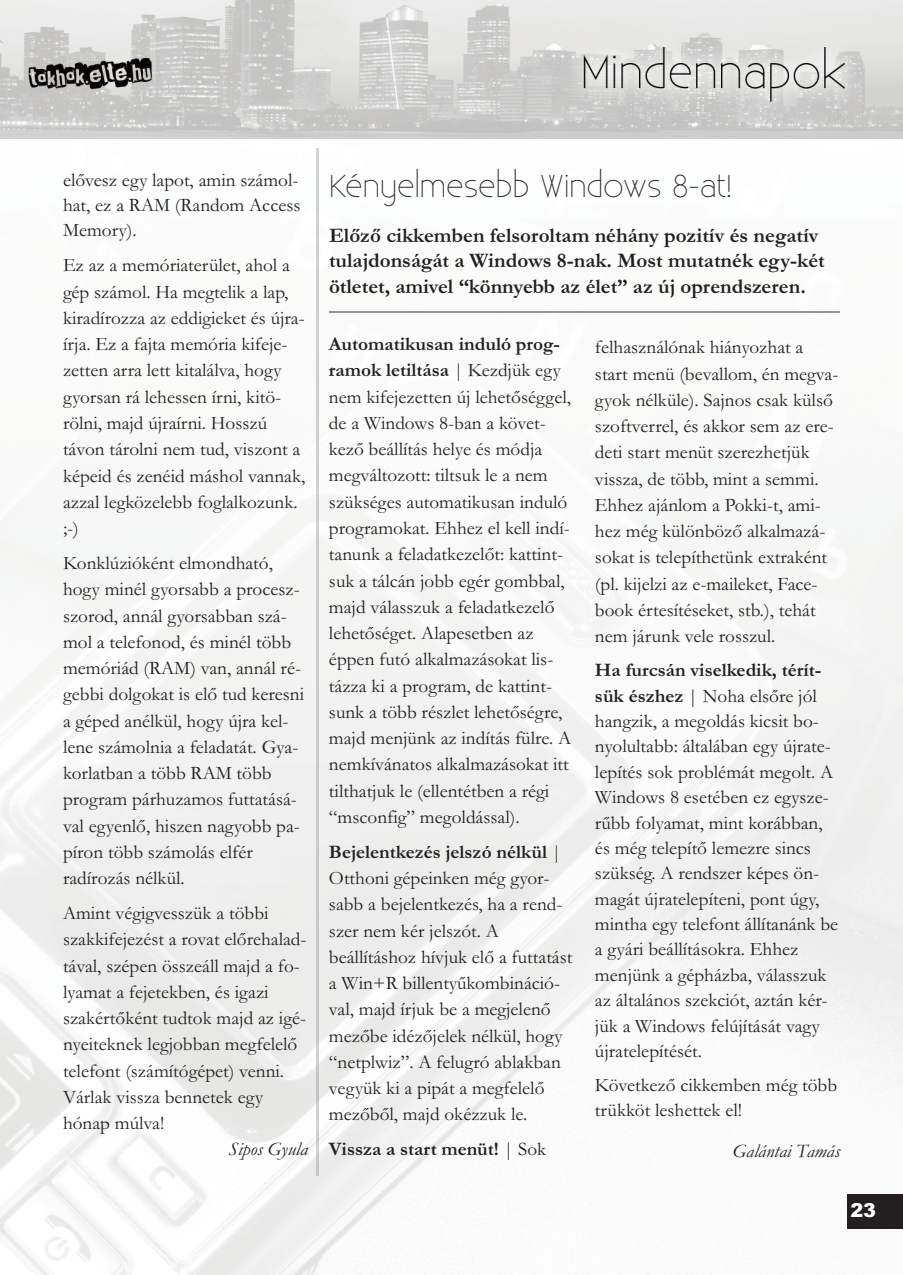
<style>
.page{position:relative;width:903px;height:1275px;background:#fff}
.page>*{position:absolute;margin:0;border:0;box-sizing:border-box;transform-origin:0 0}
.t1{font:300 31.5px "Existence";color:#231f20}
.t2{font:700 21px/25.2px "Garamond";color:#231f20}
.t3{font:19.25px/26.2px "Garamond";color:#231f20}
.t4{font:italic 19.25px "Garamond";color:#231f20}
.t5{font:700 19.25px "Garamond";color:#231f20}
.t6{font:900 19.25px "Arial";color:#fff}
.s1{font-weight:700}
.s2{font-weight:400}
</style>
<div class="page">
<div style="left:847px;top:1194px;width:56px;height:35px;background:#231f20"></div>
<img style="left:0;top:0;width:903px;height:138px">
<hr style="left:317px;top:149px;width:2px;height:1027px;background:#cccdcf">
<p class="t3" style="left:63px;top:167px;width:239px;line-height:25.4px;text-align:justify">elővesz egy lapot, amin számol&shy;hat, ez a RAM (Random Access Memory).</p>
<p class="t3" style="left:63px;top:252px;width:244px">Ez az a memóriaterület, ahol a gép számol. Ha megtelik a lap, kiradírozza az eddigieket és újra&shy;írja. Ez a fajta memória kifeje&shy;zetten arra lett kitalálva, hogy gyorsan rá lehessen írni, kitö&shy;rölni, majd újraírni. Hosszú távon tárolni nem tud, viszont a képeid és zenéid máshol vannak, azzal legközelebb foglalkozunk. ;-)</p>
<p class="t3" style="left:63px;top:549px;width:243px">Konklúzióként elmondható, hogy minél gyorsabb a procesz&shy;szorod, annál gyorsabban szá&shy;mol a telefonod, és minél több memóriád (RAM) van, annál ré&shy;gebbi dolgokat is elő tud keresni a géped anélkül, hogy újra kel&shy;lene számolnia a feladatát. Gya&shy;korlatban a több RAM több program párhuzamos futtatásá&shy;val egyenlő, hiszen nagyobb pa&shy;píron több számolás elfér radírozás nélkül.</p>
<p class="t3" style="left:63px;top:899px;width:245px">Amint végigvesszük a többi szakkifejezést a rovat előrehalad&shy;tával, szépen összeáll majd a fo&shy;lyamat a fejetekben, és igazi szakértőként tudtok majd az igé&shy;nyeiteknek legjobban megfelelő telefont (számítógépet) venni.<br>Várlak vissza bennetek egy hónap múlva!</p>
<p class="t4" style="left:229px;top:1137px;width:81px">Sipos Gyula</p>
<h1 class="t1" style="left:329px;top:168px;width:404px">Kényelmesebb Windows 8-at!</h1>
<p class="t2" style="left:329px;top:222px;width:497px">Előző cikkemben felsoroltam néhány pozitív és negatív tulajdonságát a Windows 8-nak. Most mutatnék egy-két ötletet, amivel “könnyebb az élet” az új oprendszeren.</p>
<p class="t3" style="left:329px;top:330px;width:244px"><span class="s1">Automatikusan induló prog&shy;ramok letiltása</span> | Kezdjük egy nem kifejezetten új lehetőséggel, de a Windows 8-ban a követ&shy;kező beállítás helye és módja megváltozott: tiltsuk le a nem szükséges automatikusan induló programokat. Ehhez el kell indí&shy;tanunk a feladatkezelőt: kattint&shy;suk a tálcán jobb egér gombbal, majd válasszuk a feladatkezelő lehetőséget. Alapesetben az éppen futó alkalmazásokat lis&shy;tázza ki a program, de kattint&shy;sunk a több részlet lehetőségre, majd menjünk az indítás fülre. A nemkívánatos alkalmazásokat itt tilthatjuk le (ellentétben a régi “msconfig” megoldással).</p>
<p class="t3" style="left:329px;top:838px;width:245px"><span class="s1">Bejelentkezés jelszó nélkül</span> |<br>Otthoni gépeinken még gyor&shy;sabb a bejelentkezés, ha a rend&shy;szer nem kér jelszót. A beállításhoz hívjuk elő a futtatást a Win+R billentyűkombináció&shy;val, majd írjuk be a megjelenő mezőbe idézőjelek nélkül, hogy “netplwiz”. A felugró ablakban vegyük ki a pipát a megfelelő mezőből, majd okézzuk le.</p>
<p class="t5" style="left:329px;top:1137px;width:219px">Vissza a start menüt! <span class="s2">| Sok</span></p>
<p class="t3" style="left:595px;top:333px;width:245px">felhasználónak hiányozhat a start menü (bevallom, én megva&shy;gyok nélküle). Sajnos csak külső szoftverrel, és akkor sem az ere&shy;deti start menüt szerezhetjük vissza, de több, mint a semmi.<br>Ehhez ajánlom a Pokki-t, ami&shy;hez még különböző alkalmazá&shy;sokat is telepíthetünk extraként (pl. kijelzi az e-maileket, Face&shy;book értesítéseket, stb.), tehát nem járunk vele rosszul.</p>
<p class="t3" style="left:595px;top:657px;width:245px;line-height:25.4px"><span class="s1">Ha furcsán viselkedik, térít&shy;sük észhez</span> | Noha elsőre jól hangzik, a megoldás kicsit bo&shy;nyolultabb: általában egy újrate&shy;lepítés sok problémát megolt. A<br>Windows 8 esetében ez egysze&shy;rűbb folyamat, mint korábban, és még telepítő lemezre sincs szükség. A rendszer képes ön&shy;magát újratelepíteni, pont úgy, mintha egy telefont állítanánk be a gyári beállításokra. Ehhez menjünk a gépházba, válasszuk az általános szekciót, aztán kér&shy;jük a Windows felújítását vagy újratelepítését.</p>
<p class="t3" style="left:595px;top:1072px;width:244px;line-height:25.4px">Következő cikkemben még több trükköt leshettek el!</p>
<p class="t4" style="left:732px;top:1139px;width:109px">Galántai Tamás</p>
<p class="t6" style="left:850px;top:1198px;width:27px">23</p>
</div>
